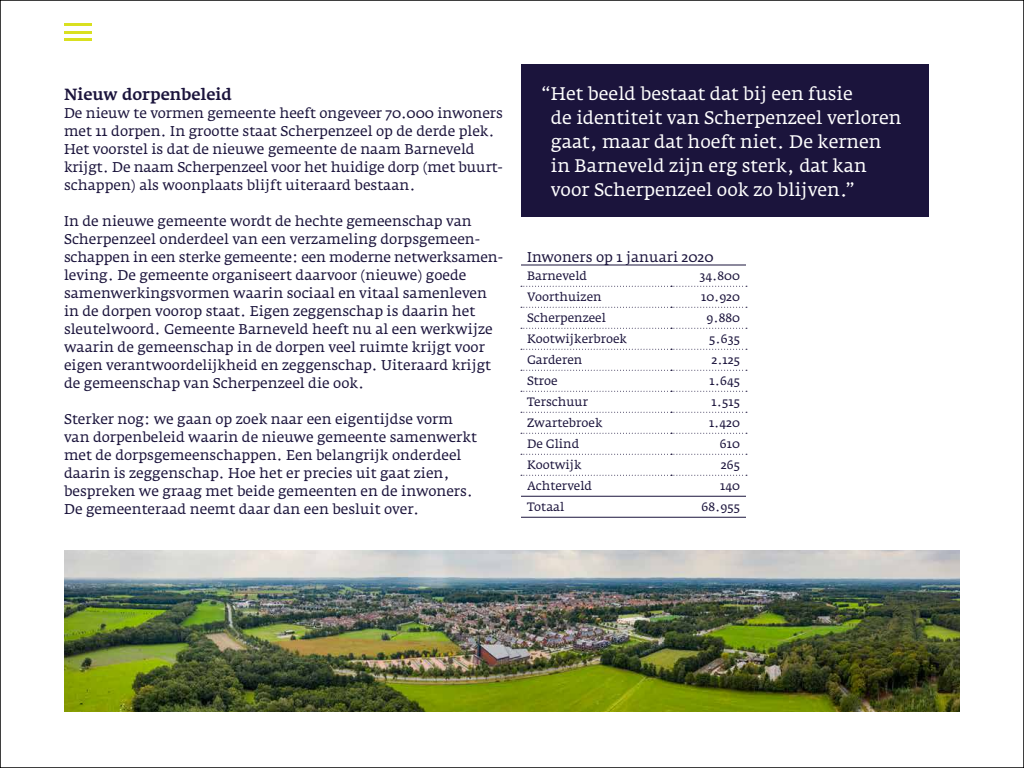
<style>
.page{position:relative;width:1024px;height:768px;background:#fff}
.page>*{position:absolute;margin:0;border:0;box-sizing:border-box;transform-origin:0 0}
._17_Quote{font:18px/24px "Fedra Serif A";color:#fff}
._07_H4{font:500 16px "Fedra Serif A";color:#1b143c}
._12_Broodtekst{font:14px/18px "Fedra Serif A";color:#1b143c}
._34_Tabel_broodtekst{font:12px "Fedra Serif A";color:#1b143c}
</style>
<div class="page">
<hr style="left:64px;top:23px;width:27px;height:3px;background:#d9e020">
<hr style="left:64px;top:31px;width:27px;height:2px;background:#d9e020">
<hr style="left:64px;top:38px;width:27px;height:3px;background:#d9e020">
<div style="left:521px;top:64px;width:408px;height:153px;background:#1b143c"></div>
<svg style="left:521px;top:286px;width:226px;height:1px"></svg>
<svg style="left:521px;top:307px;width:226px;height:1px"></svg>
<svg style="left:521px;top:328px;width:226px;height:1px"></svg>
<svg style="left:521px;top:349px;width:226px;height:1px"></svg>
<svg style="left:521px;top:370px;width:226px;height:1px"></svg>
<svg style="left:521px;top:391px;width:226px;height:1px"></svg>
<svg style="left:521px;top:412px;width:226px;height:1px"></svg>
<svg style="left:521px;top:433px;width:226px;height:1px"></svg>
<svg style="left:521px;top:454px;width:226px;height:1px"></svg>
<svg style="left:521px;top:475px;width:226px;height:1px"></svg>
<hr style="left:521px;top:496px;width:150px;height:1px;background:#1b143c">
<hr style="left:671px;top:496px;width:75px;height:1px;background:#1b143c">
<hr style="left:521px;top:517px;width:150px;height:1px;background:#1b143c">
<hr style="left:671px;top:517px;width:75px;height:1px;background:#1b143c">
<hr style="left:521px;top:265px;width:150px;height:1px;background:#1b143c">
<hr style="left:671px;top:265px;width:75px;height:1px;background:#1b143c">
<img style="left:64px;top:550px;width:896px;height:162px">
<h4 class="_07_H4" style="left:64px;top:85px;width:169px">Nieuw dorpenbeleid</h4>
<p class="_12_Broodtekst" style="left:64px;top:104px;width:440px">De nieuw te vormen gemeente heeft ongeveer 70.000 inwoners met 11 dorpen. In grootte staat Scherpenzeel op de derde plek.<br>Het voorstel is dat de nieuwe gemeente de naam Barneveld krijgt. De naam Scherpenzeel voor het huidige dorp (met buurt&shy;schappen) als woonplaats blijft uiteraard bestaan.</p>
<p class="_12_Broodtekst" style="left:64px;top:212px;width:441px">In de nieuwe gemeente wordt de hechte gemeenschap van Scherpenzeel onderdeel van een verzameling dorpsgemeen&shy;schappen in een sterke gemeente: een moderne netwerksamen&shy;leving. De gemeente organiseert daarvoor (nieuwe) goede samenwerkingsvormen waarin sociaal en vitaal samenleven in de dorpen voorop staat. Eigen zeggenschap is daarin het sleutelwoord. Gemeente Barneveld heeft nu al een werkwijze waarin de gemeenschap in de dorpen veel ruimte krijgt voor eigen verantwoordelijkheid en zeggenschap. Uiteraard krijgt de gemeenschap van Scherpenzeel die ook.</p>
<p class="_12_Broodtekst" style="left:64px;top:410px;width:415px">Sterker nog: we gaan op zoek naar een eigentijdse vorm van dorpenbeleid waarin de nieuwe gemeente samenwerkt met de dorpsgemeenschappen. Een belangrijk onderdeel daarin is zeggenschap. Hoe het er precies uit gaat zien, bespreken we graag met beide gemeenten en de inwoners.<br>De gemeenteraad neemt daar dan een besluit over.</p>
<p class="_17_Quote" style="left:551px;top:82px;width:352px;text-indent:-10px">“Het beeld bestaat dat bij een fusie<br>de identiteit van Scherpenzeel verloren gaat, maar dat hoeft niet. De kernen in Barneveld zijn erg sterk, dat kan voor Scherpenzeel ook zo blijven.”</p>
<p class="_12_Broodtekst" style="left:527px;top:248px;width:188px">Inwoners op 1 januari 2020</p>
<p class="_34_Tabel_broodtekst" style="left:527px;top:269px;width:62px">Barneveld</p>
<p class="_34_Tabel_broodtekst" style="left:700px;top:269px;width:42px">34.800</p>
<p class="_34_Tabel_broodtekst" style="left:527px;top:290px;width:76px">Voorthuizen</p>
<p class="_34_Tabel_broodtekst" style="left:701px;top:290px;width:40px">10.920</p>
<p class="_34_Tabel_broodtekst" style="left:527px;top:311px;width:80px">Scherpenzeel</p>
<p class="_34_Tabel_broodtekst" style="left:707px;top:311px;width:35px">9.880</p>
<p class="_34_Tabel_broodtekst" style="left:527px;top:332px;width:102px">Kootwijkerbroek</p>
<p class="_34_Tabel_broodtekst" style="left:709px;top:332px;width:32px">5.635</p>
<p class="_34_Tabel_broodtekst" style="left:527px;top:353px;width:57px">Garderen</p>
<p class="_34_Tabel_broodtekst" style="left:712px;top:353px;width:30px">2.125</p>
<p class="_34_Tabel_broodtekst" style="left:527px;top:374px;width:32px">Stroe</p>
<p class="_34_Tabel_broodtekst" style="left:710px;top:374px;width:32px">1.645</p>
<p class="_34_Tabel_broodtekst" style="left:527px;top:395px;width:63px">Terschuur</p>
<p class="_34_Tabel_broodtekst" style="left:712px;top:395px;width:30px">1.515</p>
<p class="_34_Tabel_broodtekst" style="left:527px;top:416px;width:77px">Zwartebroek</p>
<p class="_34_Tabel_broodtekst" style="left:709px;top:416px;width:32px">1.420</p>
<p class="_34_Tabel_broodtekst" style="left:527px;top:437px;width:54px">De Glind</p>
<p class="_34_Tabel_broodtekst" style="left:720px;top:437px;width:22px">610</p>
<p class="_34_Tabel_broodtekst" style="left:527px;top:458px;width:56px">Kootwijk</p>
<p class="_34_Tabel_broodtekst" style="left:721px;top:458px;width:21px">265</p>
<p class="_34_Tabel_broodtekst" style="left:527px;top:479px;width:67px">Achterveld</p>
<p class="_34_Tabel_broodtekst" style="left:720px;top:479px;width:21px">140</p>
<p class="_34_Tabel_broodtekst" style="left:527px;top:500px;width:39px">Totaal</p>
<p class="_34_Tabel_broodtekst" style="left:702px;top:500px;width:40px">68.955</p>
</div>
